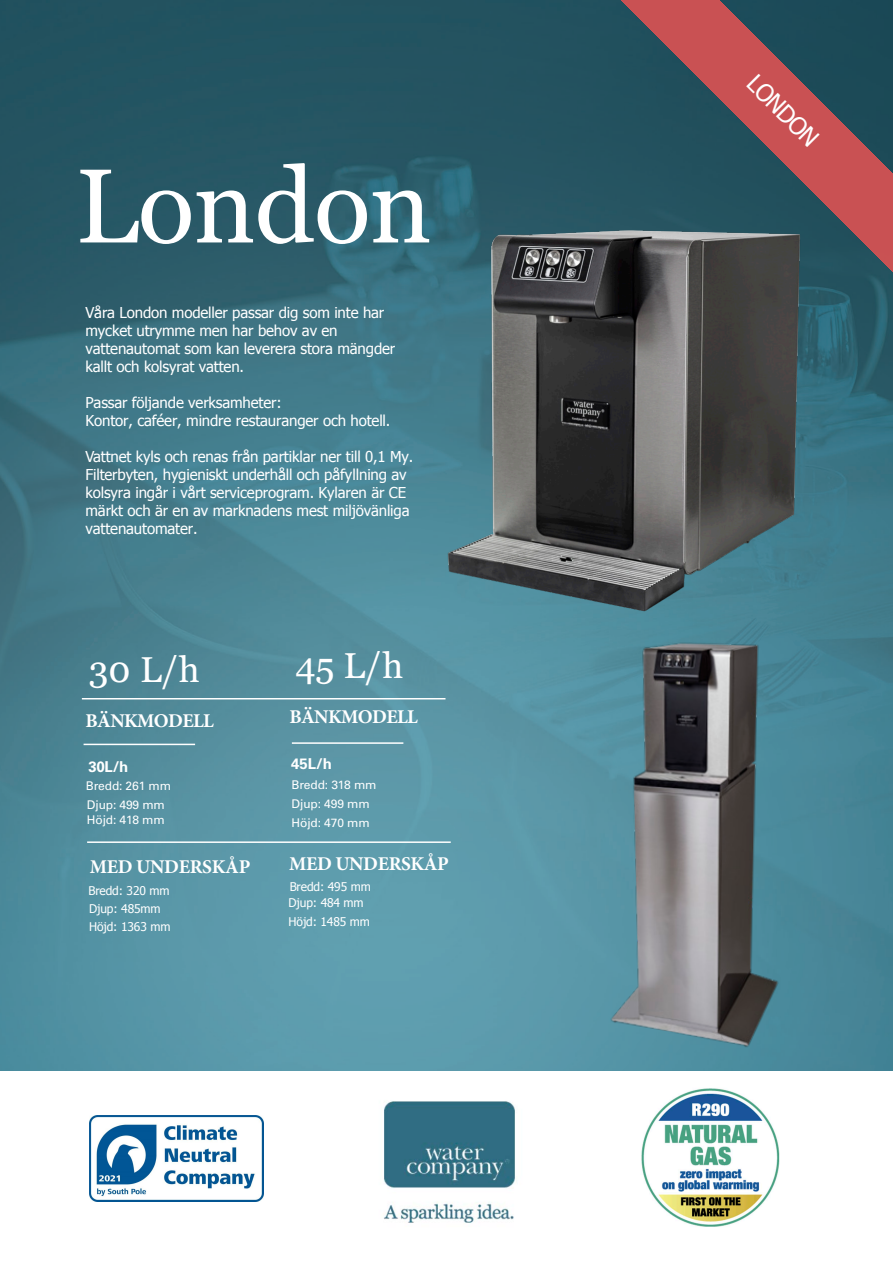
<style>
.page{position:relative;width:893px;height:1263px;background:#fff}
.page>*{position:absolute;margin:0;border:0;box-sizing:border-box;transform-origin:0 0}
.t1{font:105px "Georgia";letter-spacing:-.01em;color:#fff}
.t2{font:36px "Georgia";color:#fff}
.t3{font:24px "Tahoma";color:#fff}
.t4{font:700 19.5px "Minion Pro";letter-spacing:-.02em;color:#fff}
.t5{font:15px/18px "Tahoma";letter-spacing:-.01em;color:#fff}
.t6{font:700 15px "Univers LT Std";letter-spacing:-.01em;color:#fff}
.t7{font:12px "Tahoma";letter-spacing:-.01em;color:#fff}
.t8{font:12px "Univers LT Std";letter-spacing:-.01em;color:#fff}
</style>
<div class="page">
<img style="left:0;top:0;width:893px;height:1071px">
<img style="left:574px;top:735px;width:280px;height:326px">
<hr style="left:82px;top:698px;width:363px;height:1px;background:#fff">
<hr style="left:84px;top:744px;width:111px;height:1px;background:#fff">
<hr style="left:87px;top:841px;width:364px;height:2px;background:#fff">
<hr style="left:292px;top:742px;width:111px;height:2px;background:#fff">
<img style="left:343px;top:2px;width:514px;height:733px">
<img style="left:540px;top:0;width:353px;height:380px">
<img style="left:89px;top:1115px;width:174px;height:87px">
<img style="left:383px;top:1101px;width:132px;height:122px">
<img style="left:641px;top:1088px;width:139px;height:139px">
<p class="t1" style="left:75px;top:130px;width:358px">London</p>
<p class="t5" style="left:85px;top:302px;width:311px">Våra London modeller passar dig som inte har mycket utrymme men har behov av en vattenautomat som kan leverera stora mängder kallt och kolsyrat vatten.</p>
<p class="t5" style="left:85px;top:392px;width:306px">Passar följande verksamheter:<br>Kontor, caféer, mindre restauranger och hotell.</p>
<p class="t5" style="left:85px;top:446px;width:329px">Vattnet kyls och renas från partiklar ner till 0,1 My.<br>Filterbyten, hygieniskt underhåll och påfyllning av kolsyra ingår i vårt serviceprogram. Kylaren är CE märkt och är en av marknadens mest miljövänliga vattenautomater.</p>
<p class="t2" style="left:89px;top:643px;width:113px">30 L/h</p>
<p class="t2" style="left:295px;top:640px;width:109px">45 L/h</p>
<p class="t4" style="left:85px;top:707px;width:130px">BÄNKMODELL</p>
<p class="t4" style="left:289px;top:703px;width:130px">BÄNKMODELL</p>
<p class="t6" style="left:88px;top:758px;width:41px">30L/h</p>
<p class="t6" style="left:291px;top:755px;width:42px">45L/h</p>
<p class="t8" style="left:86px;top:779px;width:87px">Bredd: 261 mm</p>
<p class="t8" style="left:87px;top:798px;width:80px">Djup: 499 mm</p>
<p class="t8" style="left:87px;top:813px;width:79px">Höjd: 418 mm</p>
<p class="t8" style="left:292px;top:778px;width:87px">Bredd: 318 mm</p>
<p class="t8" style="left:292px;top:797px;width:80px">Djup: 499 mm</p>
<p class="t8" style="left:292px;top:815px;width:80px">Höjd: 470 mm</p>
<p class="t4" style="left:90px;top:853px;width:162px">MED UNDERSKÅP</p>
<p class="t4" style="left:289px;top:850px;width:161px">MED UNDERSKÅP</p>
<p class="t7" style="left:88px;top:882px;width:83px">Bredd: 320 mm</p>
<p class="t7" style="left:89px;top:900px;width:73px">Djup: 485mm</p>
<p class="t7" style="left:89px;top:919px;width:83px">Höjd: 1363 mm</p>
<p class="t7" style="left:290px;top:879px;width:83px">Bredd: 495 mm</p>
<p class="t7" style="left:289px;top:895px;width:77px">Djup: 484 mm</p>
<p class="t7" style="left:289px;top:914px;width:83px">Höjd: 1485 mm</p>
<h3 class="t3" style="left:763px;top:67px;width:91px;rotate:45deg">LONDON</h3>
</div>
